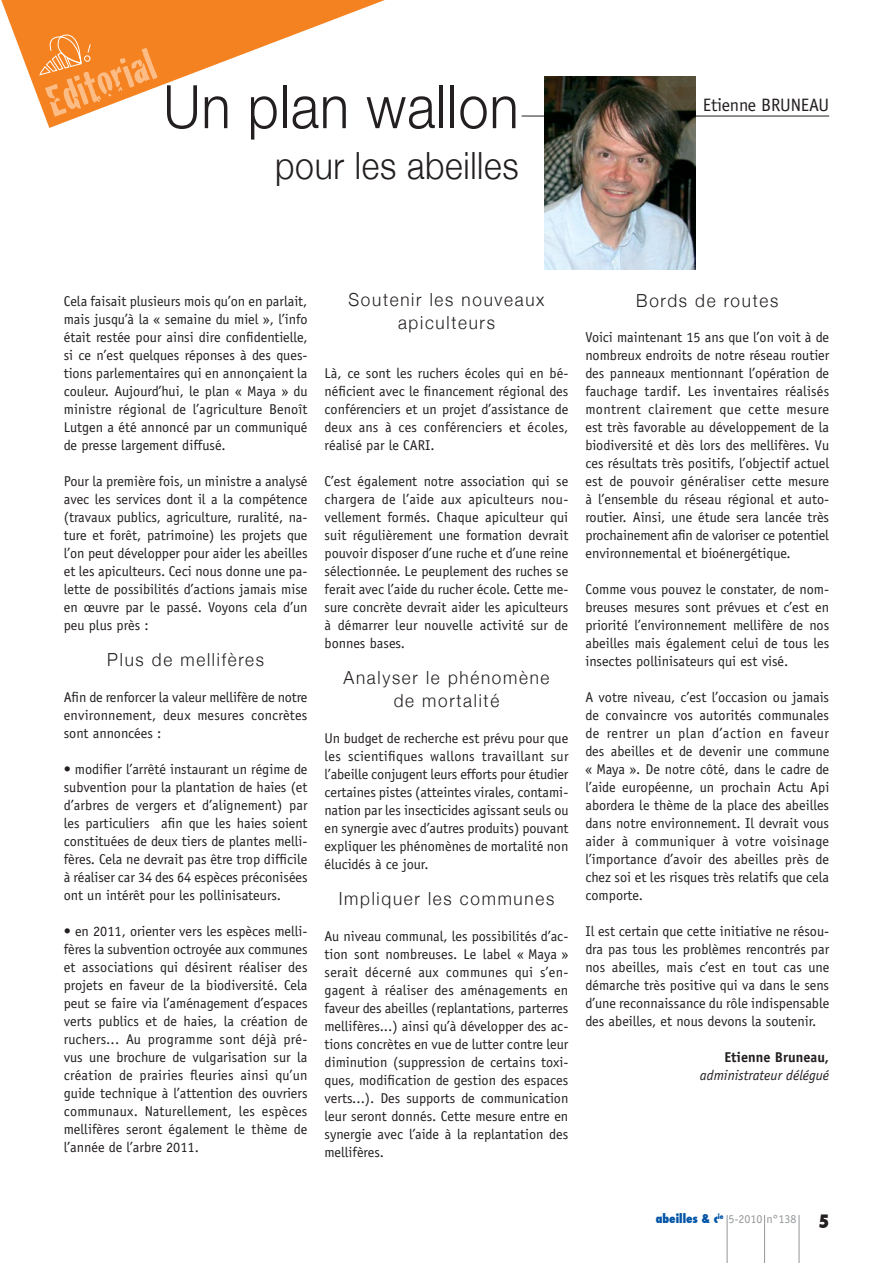
<style>
.page{position:relative;width:893px;height:1263px;background:#fff}
.page>*{position:absolute;margin:0;border:0;box-sizing:border-box;transform-origin:0 0}
.t1{font:300 60px "Helvetica Neue";letter-spacing:.02em;color:#231f20;scale:.9 1}
.t2{font:45px "Cracked";color:#fcbc86}
.t3{font:300 37.5px "Helvetica Neue";letter-spacing:.02em;color:#231f20;scale:.9 1}
.t4{font:300 18px/22.5px "Helvetica Neue";letter-spacing:.1em;color:#231f20;text-align:center;scale:.95 1}
.t5{font:18px "Officina Sans";letter-spacing:-.01em;color:#231f20}
.t6{font:800 condensed 18px "Futura";color:#231f20}
.t7{font:14.25px/18px "Officina Sans";color:#231f20;text-align:justify}
.t8{font:italic 14.25px/18px "Officina Sans";color:#231f20;text-align:right}
.t9{font:12px "Officina Sans";color:#939598}
.s1{font-weight:700;font-style:normal}
.s2{font-family:"Futura";font-weight:800;font-stretch:condensed;color:#0054a6}
</style>
<div class="page">
<svg style="left:1px;top:0;width:384px;height:128px"></svg>
<svg style="left:39px;top:34px;width:52px;height:42px;background:#f6933f"></svg>
<hr style="left:522px;top:116px;width:307px;height:1px;background:#231f20">
<hr style="left:727px;top:1215px;width:1px;height:48px;background:#939598">
<hr style="left:764px;top:1215px;width:1px;height:48px;background:#939598">
<hr style="left:799px;top:1215px;width:1px;height:48px;background:#939598">
<img style="left:545px;top:76px;width:151px;height:193px">
<p class="t2" style="left:36px;top:70px;width:114px;rotate:-21deg">Editorial</p>
<p class="t1" style="left:163px;top:70px;width:396px">Un plan wallon</p>
<p class="t3" style="left:275px;top:143px;width:272px">pour les abeilles</p>
<p class="t5" style="left:703px;top:95px;width:128px">Etienne BRUNEAU</p>
<p class="t7" style="left:64px;top:292px;width:245px">Cela faisait plusieurs mois qu’on en parlait, mais jusqu’à la « semaine du miel », l’info était restée pour ainsi dire confidentielle, si ce n’est quelques réponses à des ques&shy;tions parlementaires qui en annonçaient la couleur. Aujourd’hui, le plan « Maya » du ministre régional de l’agriculture Benoît Lutgen a été annoncé par un communiqué de presse largement diffusé.</p>
<p class="t7" style="left:64px;top:472px;width:245px">Pour la première fois, un ministre a analysé avec les services dont il a la compétence (travaux publics, agriculture, ruralité, na&shy;ture et forêt, patrimoine) les projets que l’on peut développer pour aider les abeilles et les apiculteurs. Ceci nous donne une pa&shy;lette de possibilités d’actions jamais mise en œuvre par le passé. Voyons cela d’un peu plus près :</p>
<p class="t4" style="left:107px;top:648px;width:166px">Plus de mellifères</p>
<p class="t7" style="left:64px;top:688px;width:245px">Afin de renforcer la valeur mellifère de notre environnement, deux mesures concrètes sont annoncées :</p>
<p class="t7" style="left:64px;top:760px;width:245px">• modifier l’arrêté instaurant un régime de subvention pour la plantation de haies (et d’arbres de vergers et d’alignement) par les particuliers afin que les haies soient constituées de deux tiers de plantes melli&shy;fères. Cela ne devrait pas être trop difficile à réaliser car 34 des 64 espèces préconisées ont un intérêt pour les pollinisateurs.</p>
<p class="t7" style="left:64px;top:922px;width:245px">• en 2011, orienter vers les espèces melli&shy;fères la subvention octroyée aux communes et associations qui désirent réaliser des projets en faveur de la biodiversité. Cela peut se faire via l’aménagement d’espaces verts publics et de haies, la création de ruchers... Au programme sont déjà pré&shy;vus une brochure de vulgarisation sur la création de prairies fleuries ainsi qu’un guide technique à l’attention des ouvriers communaux. Naturellement, les espèces mellifères seront également le thème de l’année de l’arbre 2011.</p>
<p class="t4" style="left:348px;top:288px;width:208px">Soutenir les nouveaux apiculteurs</p>
<p class="t7" style="left:325px;top:364px;width:245px">Là, ce sont les ruchers écoles qui en bé&shy;néficient avec le financement régional des conférenciers et un projet d’assistance de deux ans à ces conférenciers et écoles, réalisé par le CARI.</p>
<p class="t7" style="left:325px;top:472px;width:245px">C’est également notre association qui se chargera de l’aide aux apiculteurs nou&shy;vellement formés. Chaque apiculteur qui suit régulièrement une formation devrait pouvoir disposer d’une ruche et d’une reine sélectionnée. Le peuplement des ruches se ferait avec l’aide du rucher école. Cette me&shy;sure concrète devrait aider les apiculteurs à démarrer leur nouvelle activité sur de bonnes bases.</p>
<p class="t4" style="left:344px;top:666px;width:218px">Analyser le phénomène de mortalité</p>
<p class="t7" style="left:325px;top:729px;width:245px">Un budget de recherche est prévu pour que les scientifiques wallons travaillant sur l’abeille conjugent leurs efforts pour étudier certaines pistes (atteintes virales, contami&shy;nation par les insecticides agissant seuls ou en synergie avec d’autres produits) pouvant expliquer les phénomènes de mortalité non élucidés à ce jour.</p>
<p class="t4" style="left:339px;top:886px;width:228px">Impliquer les communes</p>
<p class="t7" style="left:325px;top:927px;width:245px">Au niveau communal, les possibilités d’ac&shy;tion sont nombreuses. Le label « Maya » serait décerné aux communes qui s’en&shy;gagent à réaliser des aménagements en faveur des abeilles (replantations, parterres mellifères...) ainsi qu’à développer des ac&shy;tions concrètes en vue de lutter contre leur diminution (suppression de certains toxi&shy;ques, modification de gestion des espaces verts...). Des supports de communication leur seront donnés. Cette mesure entre en synergie avec l’aide à la replantation des mellifères.</p>
<p class="t4" style="left:636px;top:289px;width:151px">Bords de routes</p>
<p class="t7" style="left:585px;top:328px;width:245px">Voici maintenant 15 ans que l’on voit à de nombreux endroits de notre réseau routier des panneaux mentionnant l’opération de fauchage tardif. Les inventaires réalisés montrent clairement que cette mesure est très favorable au développement de la biodiversité et dès lors des mellifères. Vu ces résultats très positifs, l’objectif actuel est de pouvoir généraliser cette mesure à l’ensemble du réseau régional et auto&shy;routier. Ainsi, une étude sera lancée très prochainement afin de valoriser ce potentiel environnemental et bioénergétique.</p>
<p class="t7" style="left:585px;top:580px;width:245px">Comme vous pouvez le constater, de nom&shy;breuses mesures sont prévues et c’est en priorité l’environnement mellifère de nos abeilles mais également celui de tous les insectes pollinisateurs qui est visé.</p>
<p class="t7" style="left:585px;top:688px;width:245px">A votre niveau, c’est l’occasion ou jamais de convaincre vos autorités communales de rentrer un plan d’action en faveur des abeilles et de devenir une commune « Maya ». De notre côté, dans le cadre de l’aide européenne, un prochain Actu Api abordera le thème de la place des abeilles dans notre environnement. Il devrait vous aider à communiquer à votre voisinage l’importance d’avoir des abeilles près de chez soi et les risques très relatifs que cela comporte.</p>
<p class="t7" style="left:585px;top:922px;width:245px">Il est certain que cette initiative ne résou&shy;dra pas tous les problèmes rencontrés par nos abeilles, mais c’est en tout cas une démarche très positive qui va dans le sens d’une reconnaissance du rôle indispensable des abeilles, et nous devons la soutenir.</p>
<p class="t8" style="left:700px;top:1048px;width:131px"><span class="s1">Etienne Bruneau, </span>administrateur délégué</p>
<p class="t9" style="left:656px;top:1211px;width:142px"><span class="s2">abeilles &amp; c</span><sup>ie</sup> 5-2010 n°138</p>
<p class="t6" style="left:818px;top:1209px;width:12px">5</p>
</div>
